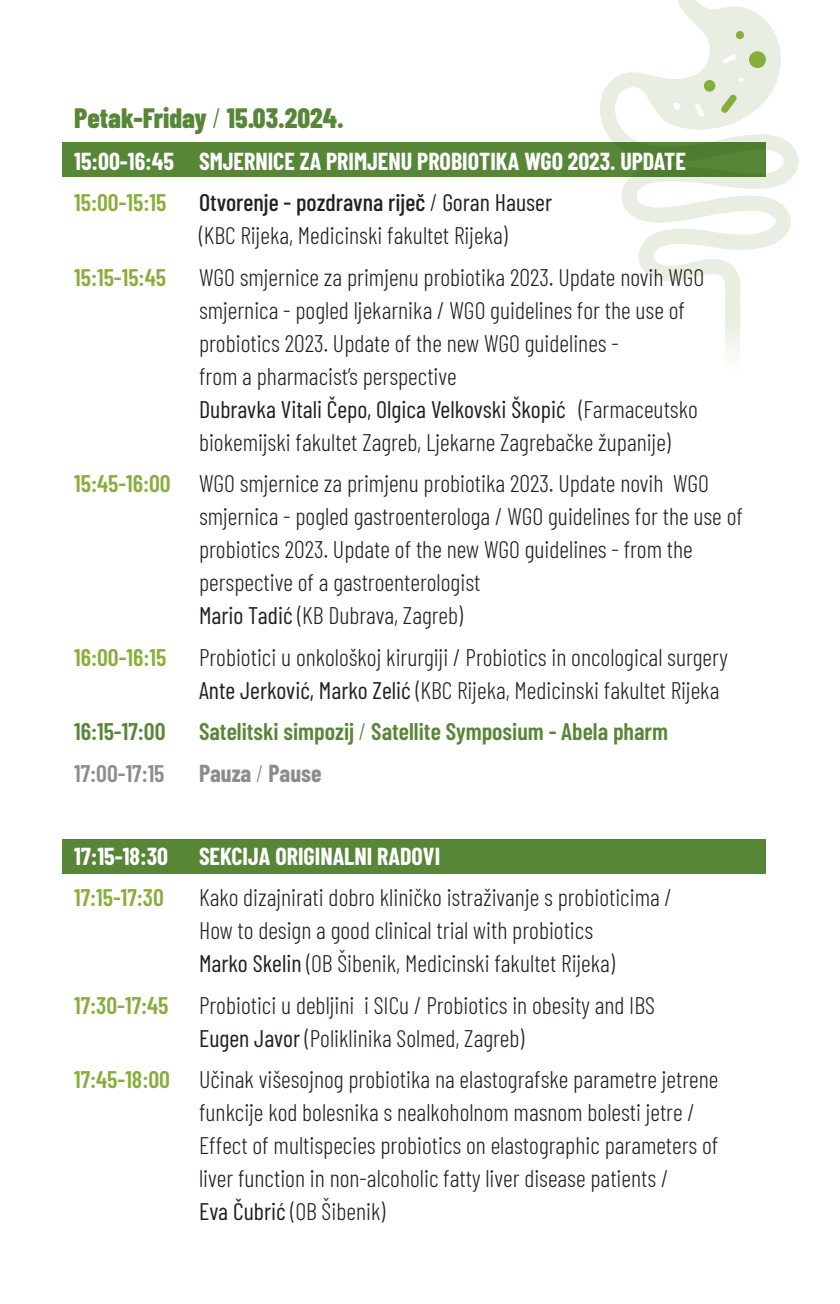
<style>
.page{position:relative;width:840px;height:1304px;background:#fff}
.page>*{position:absolute;margin:0;border:0;box-sizing:border-box;transform-origin:0 0}
.t1{font:800 28px "Barlow Condensed";color:#578637}
.t2{font:300 24px/33px "Barlow Condensed";color:#231f20}
.t3{font:700 24px "Barlow Condensed";color:#fff}
.t4{font:600 24px "Barlow Condensed";color:#578637}
.t5{font:600 24px "Barlow Condensed";color:#87ae3b}
.t6{font:600 24px "Barlow Condensed";color:#8a8c8f}
.t7{font:700 24px "Barlow Condensed";color:#8a8c8f}
.s1{font-weight:300}
.s2{font-weight:500}
.s3{font-weight:400}
.s4{font-weight:600;color:#87ae3b}
</style>
<div class="page">
<div style="left:62px;top:142px;width:703px;height:34px;background:#578637"></div>
<svg style="left:599px;top:0;width:199px;height:353px"></svg>
<div style="left:673px;top:103px;width:7px;height:7px;background:#fff;border-radius:50%"></div>
<div style="left:748px;top:51px;width:17px;height:17px;background:#87ae3b;border-radius:50%"></div>
<div style="left:735px;top:31px;width:8px;height:8px;background:#87ae3b;border-radius:50%"></div>
<svg style="left:738px;top:78px;width:5px;height:4px"></svg>
<div style="left:703px;top:80px;width:12px;height:12px;background:#87ae3b;border-radius:50%"></div>
<svg style="left:722px;top:54px;width:13px;height:10px"></svg>
<svg style="left:720px;top:94px;width:16px;height:19px"></svg>
<svg style="left:694px;top:104px;width:10px;height:13px"></svg>
<div style="left:62px;top:840px;width:703px;height:34px;background:#578637"></div>
<p class="t1" style="left:74px;top:98px;width:271px">Petak-Friday <span class="s1">/</span> 15.03.2024.</p>
<p class="t3" style="left:74px;top:144px;width:613px">15:00-16:45 SMJERNICE ZA PRIMJENU PROBIOTIKA WGO 2023. UPDATE</p>
<p class="t5" style="left:74px;top:185px;width:94px">15:00-15:15</p>
<p class="t2" style="left:199px;top:184px;width:354px"><span class="s2">Otvorenje - pozdravna riječ</span> / <span class="s3">Goran Hauser </span>(KBC Rijeka, Medicinski fakultet Rijeka)</p>
<p class="t5" style="left:74px;top:260px;width:93px">15:15-15:45</p>
<p class="t2" style="left:199px;top:259px;width:506px">WGO smjernice za primjenu probiotika 2023. Update novih WGO smjernica - pogled ljekarnika / WGO guidelines for the use of probiotics 2023. Update of the new WGO guidelines -<br>from a pharmacist’s perspective<br><span class="s3">Dubravka Vitali Čepo, Olgica Velkovski Škopić</span> (Farmaceutsko biokemijski fakultet Zagreb, Ljekarne Zagrebačke županije)</p>
<p class="t2" style="left:199px;top:465px;width:545px;text-indent:-125px"><span class="s4">15:45-16:00</span> WGO smjernice za primjenu probiotika 2023. Update novih WGO smjernica - pogled gastroenterologa / WGO guidelines for the use of probiotics 2023. Update of the new WGO guidelines - from the perspective of a gastroenterologist<br><span class="s3">Mario Tadić</span> (KB Dubrava, Zagreb)</p>
<p class="t5" style="left:74px;top:640px;width:94px">16:00-16:15</p>
<p class="t2" style="left:199px;top:639px;width:530px">Probiotici u onkološkoj kirurgiji / Probiotics in oncological surgery<br><span class="s3">Ante Jerković, Marko Zelić</span> (KBC Rijeka, Medicinski fakultet Rijeka</p>
<p class="t4" style="left:74px;top:714px;width:93px">16:15-17:00</p>
<p class="t4" style="left:199px;top:714px;width:470px">Satelitski simpozij <span class="s1">/</span> Satellite Symposium - Abela pharm</p>
<p class="t6" style="left:74px;top:756px;width:92px">17:00-17:15</p>
<p class="t7" style="left:199px;top:756px;width:124px">Pauza <span class="s1">/</span> Pause</p>
<p class="t3" style="left:74px;top:839px;width:95px">17:15-18:30</p>
<p class="t3" style="left:199px;top:839px;width:242px">SEKCIJA ORIGINALNI RADOVI</p>
<p class="t5" style="left:74px;top:880px;width:91px">17:15-17:30</p>
<p class="t2" style="left:199px;top:879px;width:474px">Kako dizajnirati dobro kliničko istraživanje s probioticima /<br>How to design a good clinical trial with probiotics<br><span class="s3">Marko Skelin</span> (OB Šibenik, Medicinski fakultet Rijeka)</p>
<p class="t5" style="left:74px;top:988px;width:96px">17:30-17:45</p>
<p class="t2" style="left:199px;top:987px;width:457px">Probiotici u debljini i SICu / Probiotics in obesity and IBS<br><span class="s3">Eugen Javor</span> (Poliklinika Solmed, Zagreb)</p>
<p class="t2" style="left:199px;top:1061px;width:520px;text-indent:-125px"><span class="s4">17:45-18:00</span> Učinak višesojnog probiotika na elastografske parametre jetrene funkcije kod bolesnika s nealkoholnom masnom bolesti jetre / Effect of multispecies probiotics on elastographic parameters of liver function in non-alcoholic fatty liver disease patients /<br><span class="s3">Eva Čubrić</span> (OB Šibenik)</p>
</div>
